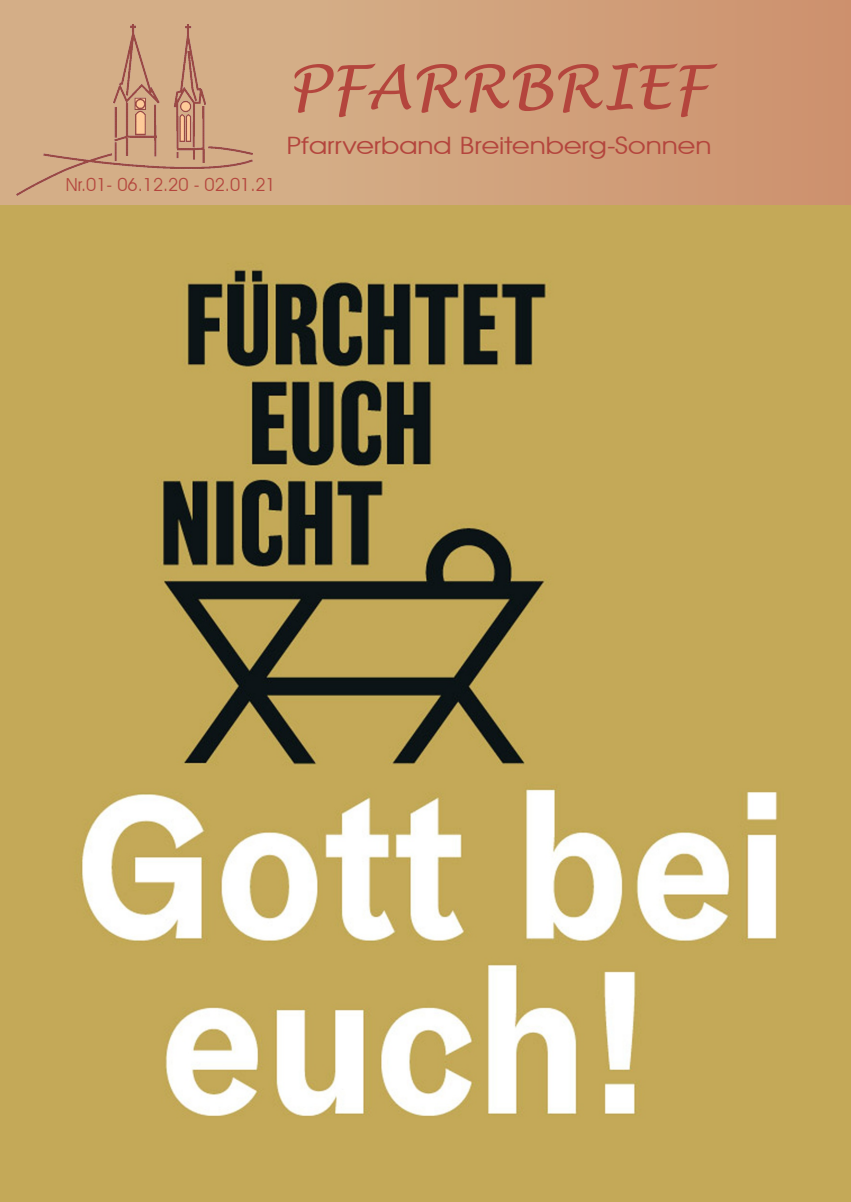
<style>
.page{position:relative;width:851px;height:1202px;background:#fff}
.page>*{position:absolute;margin:0;border:0;box-sizing:border-box;transform-origin:0 0}
.t1{font:italic 60px "Lucida Handwriting";color:#b4453d}
.t2{font:24px "Avant Garde IT Cby BT";color:#b4453d;scale:1.2 1}
.t3{font:18px "Avant Garde IT Cby BT";color:#b4453d}
</style>
<div class="page">
<img style="left:0;top:204px;width:850px;height:998px">
<div style="left:0;top:0;width:850px;height:204px;background:linear-gradient(to right,#d6b58d,#ce9471)"></div>
<img style="left:17px;top:25px;width:236px;height:170px">
<p class="t3" style="left:66px;top:174px;width:211px">Nr.01- 06.12.20 - 02.01.21</p>
<h1 class="t1" style="left:288px;top:47px;width:421px">PFARRBRIEF</h1>
<p class="t2" style="left:286px;top:131px;width:355px">Pfarrverband Breitenberg-Sonnen</p>
</div>
